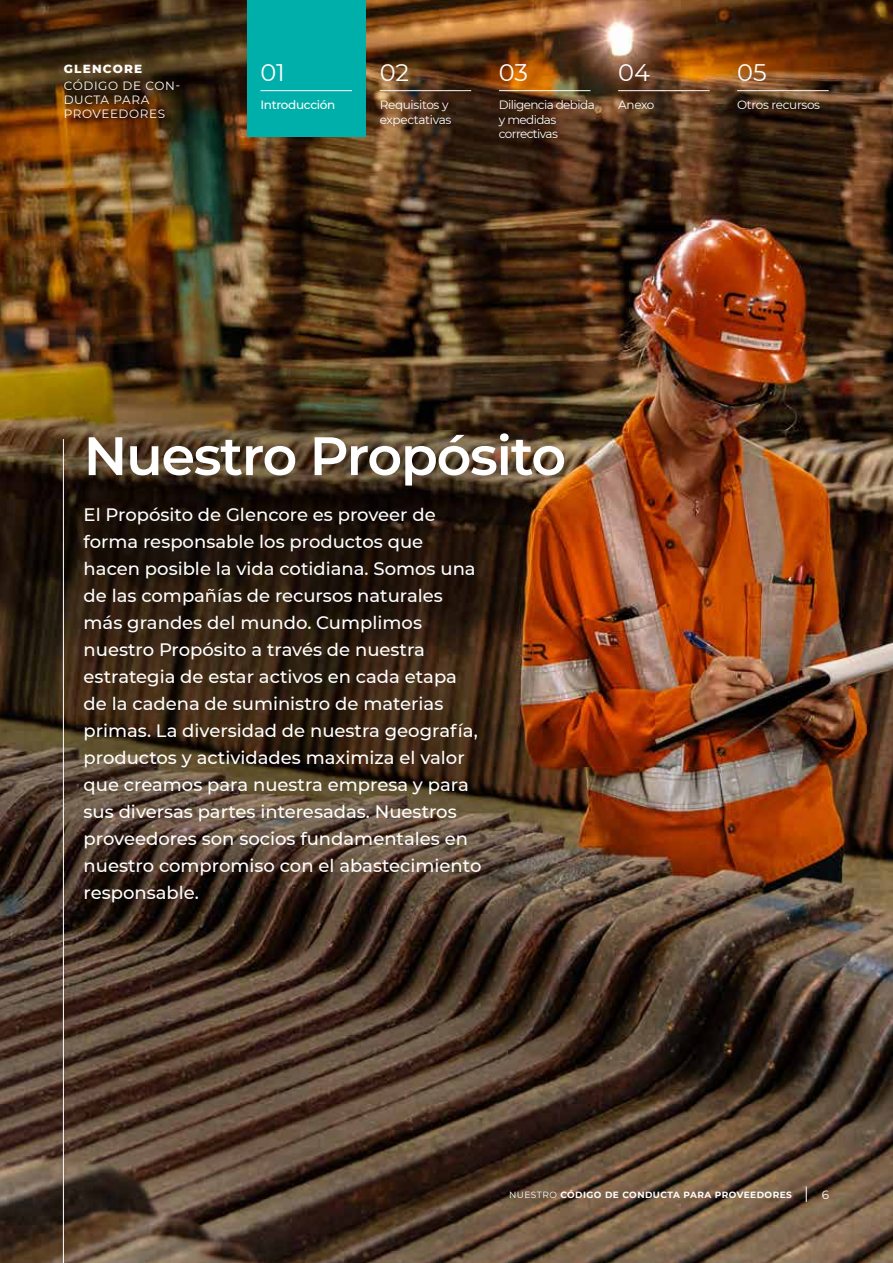
<style>
.page{position:relative;width:893px;height:1263px;background:#fff}
.page>*{position:absolute;margin:0;border:0;box-sizing:border-box;transform-origin:0 0}
.t1{font:600 54px "Montserrat";letter-spacing:-.025em;color:#fff}
.t2{font:24px "Montserrat";color:#fff}
.t3{font:500 18px/27px "Montserrat";color:#fff}
.t4{font:12px/14.4px "Montserrat";letter-spacing:-.025em;color:#fff}
.t5{font:12px/14.4px "Montserrat";letter-spacing:-.05em;color:#fff}
.t6{font:12px/14.4px "Montserrat";letter-spacing:.05em;color:#fff}
.t7{font:500 12px "Montserrat";letter-spacing:-.025em;color:#fff}
.t8{font:800 12px "Montserrat";letter-spacing:.1em;color:#fff}
.t9{font:700 9px "Montserrat";letter-spacing:.05em;color:#fff}
.s1{font-weight:400}
</style>
<div class="page">
<img style="left:0;top:0;width:893px;height:1263px">
<hr style="left:63px;top:439px;width:1px;height:824px;background:#fff">
<svg style="left:806px;top:1186px;width:1px;height:16px"></svg>
<hr style="left:737px;top:90px;width:92px;height:1px;background:#fff">
<hr style="left:618px;top:90px;width:92px;height:1px;background:#fff">
<hr style="left:499px;top:90px;width:91px;height:1px;background:#fff">
<hr style="left:380px;top:90px;width:91px;height:1px;background:#fff">
<div style="left:247px;top:0;width:119px;height:136px;background:#00afaa"></div>
<hr style="left:260px;top:90px;width:92px;height:1px;background:#fff">
<p class="t8" style="left:64px;top:60px;width:80px">GLENCORE</p>
<p class="t6" style="left:64px;top:78px;width:118px">CÓDIGO DE CON-<br>DUCTA PARA<br>PROVEEDORES</p>
<h2 class="t2" style="left:260px;top:56px;width:26px">01</h2>
<p class="t7" style="left:260px;top:97px;width:77px">Introducción</p>
<h2 class="t2" style="left:380px;top:56px;width:31px">02</h2>
<p class="t4" style="left:380px;top:98px;width:73px">Requisitos y expectativas</p>
<h2 class="t2" style="left:499px;top:56px;width:31px">03</h2>
<p class="t5" style="left:499px;top:98px;width:97px">Diligencia debida y medidas correctivas</p>
<h2 class="t2" style="left:618px;top:56px;width:33px">04</h2>
<p class="t4" style="left:618px;top:98px;width:38px">Anexo</p>
<h2 class="t2" style="left:737px;top:56px;width:31px">05</h2>
<p class="t4" style="left:737px;top:98px;width:85px">Otros recursos</p>
<h1 class="t1" style="left:84px;top:418px;width:484px">Nuestro Propósito</h1>
<p class="t3" style="left:84px;top:500px;width:399px">El Propósito de Glencore es proveer de forma responsable los productos que hacen posible la vida cotidiana. Somos una de las compañías de recursos naturales más grandes del mundo. Cumplimos nuestro Propósito a través de nuestra estrategia de estar activos en cada etapa de la cadena de suministro de materias primas. La diversidad de nuestra geografía, productos y actividades maximiza el valor que creamos para nuestra empresa y para sus diversas partes interesadas. Nuestros proveedores son socios fundamentales en nuestro compromiso con el abastecimiento responsable.</p>
<p class="t9" style="left:509px;top:1188px;width:284px"><span class="s1">NUESTRO</span> CÓDIGO DE CONDUCTA PARA PROVEEDORES</p>
<p class="t4" style="left:822px;top:1187px;width:9px">6</p>
</div>
